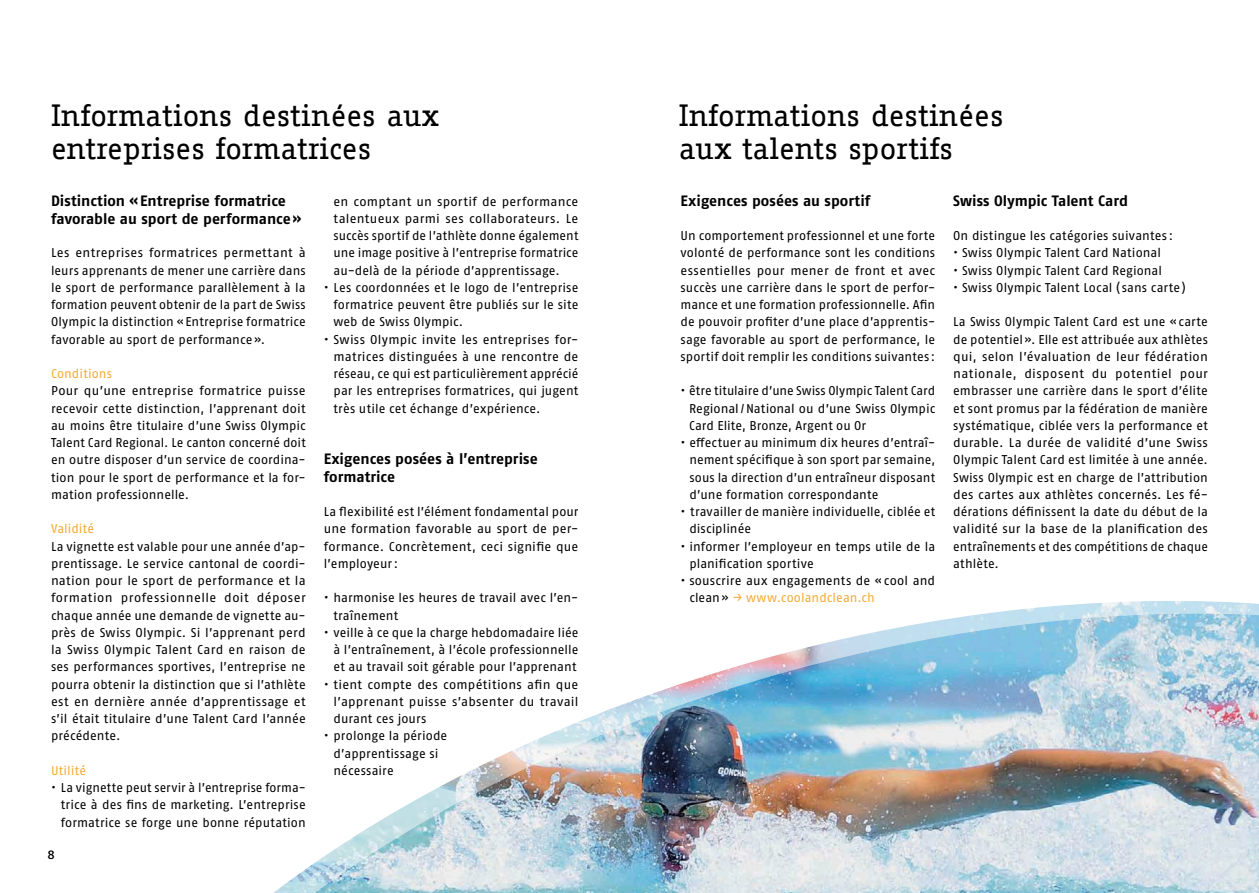
<style>
.page{position:relative;width:1259px;height:893px;background:#fff}
.page>*{position:absolute;margin:0;border:0;box-sizing:border-box;transform-origin:0 0}
.t1{font:30px/33px "Fago Office Serif";color:#000}
.t2{font:700 15px/18px "Fago Pro";letter-spacing:.005em;color:#000}
.t3{font:12.75px/17.2px "Fago Pro";letter-spacing:.005em;color:#000;text-align:justify}
.t4{font:12.75px "Fago Pro";letter-spacing:.005em;color:#f6aa36}
.t5{font:500 12.75px "Fago Pro";color:#000}
.s1{color:#f6aa36}
</style>
<div class="page">
<img style="left:273px;top:601px;width:986px;height:292px">
<h1 class="t1" style="left:51px;top:99px;width:390px">Informations destinées aux entreprises formatrices</h1>
<p class="t2" style="left:51px;top:191px;width:252px">Distinction «Entreprise formatrice favorable au sport de performance»</p>
<p class="t3" style="left:51px;top:244px;width:256px">Les entreprises formatrices permettant à leurs apprenants de mener une carrière dans le sport de performance parallèlement à la formation peuvent obtenir de la part de Swiss Olympic la distinction «Entreprise formatrice favorable au sport de performance».</p>
<p class="t4" style="left:51px;top:366px;width:63px">Conditions</p>
<p class="t3" style="left:51px;top:382px;width:256px">Pour qu’une entreprise formatrice puisse recevoir cette distinction, l’apprenant doit au moins être titulaire d’une Swiss Olympic Talent Card Regional. Le canton concerné doit en outre disposer d’un service de coordina&shy;tion pour le sport de performance et la for&shy;mation professionnelle.</p>
<p class="t4" style="left:51px;top:521px;width:45px">Validité</p>
<p class="t3" style="left:51px;top:537px;width:256px">La vignette est valable pour une année d’ap&shy;prentissage. Le service cantonal de coordi&shy;nation pour le sport de performance et la formation professionnelle doit déposer chaque année une demande de vignette au&shy;près de Swiss Olympic. Si l’apprenant perd la Swiss Olympic Talent Card en raison de ses performances sportives, l’entreprise ne pourra obtenir la distinction que si l’athlète est en dernière année d’apprentissage et s’il était titulaire d’une Talent Card l’année précédente.</p>
<p class="t4" style="left:51px;top:763px;width:37px">Utilité</p>
<p class="t3" style="left:61px;top:779px;width:246px;text-indent:-10px">• La vignette peut servir à l’entreprise forma&shy;trice à des fins de marketing. L’entreprise formatrice se forge une bonne réputation</p>
<p class="t5" style="left:48px;top:847px;width:9px">8</p>
<p class="t3" style="left:333px;top:192px;width:246px">en comptant un sportif de performance talentueux parmi ses collaborateurs. Le succès sportif de l’athlète donne également une image positive à l’entreprise formatrice au-delà de la période d’apprentissage.</p>
<p class="t3" style="left:333px;top:279px;width:246px;text-indent:-10px">• Les coordonnées et le logo de l’entreprise formatrice peuvent être publiés sur le site web de Swiss Olympic.</p>
<p class="t3" style="left:333px;top:330px;width:246px;text-indent:-10px">• Swiss Olympic invite les entreprises for&shy;matrices distinguées à une rencontre de réseau, ce qui est particulièrement apprécié par les entreprises formatrices, qui jugent très utile cet échange d’expérience.</p>
<p class="t2" style="left:324px;top:450px;width:215px">Exigences posées à l’entreprise formatrice</p>
<p class="t3" style="left:324px;top:503px;width:256px">La flexibilité est l’élément fondamental pour une formation favorable au sport de per&shy;formance. Concrètement, ceci signifie que l’employeur:</p>
<p class="t3" style="left:333px;top:589px;width:246px;text-indent:-10px">• harmonise les heures de travail avec l’en&shy;traînement</p>
<p class="t3" style="left:333px;top:624px;width:246px;text-indent:-10px">• veille à ce que la charge hebdomadaire liée à l’entraînement, à l’école professionnelle et au travail soit gérable pour l’apprenant</p>
<p class="t3" style="left:333px;top:675px;width:246px;text-indent:-10px">• tient compte des compétitions afin que l’apprenant puisse s’absenter du travail durant ces jours</p>
<p class="t3" style="left:333px;top:727px;width:115px;text-align:left;text-indent:-10px">• prolonge la période d’apprentissage si nécessaire</p>
<h1 class="t1" style="left:679px;top:99px;width:326px">Informations destinées aux talents sportifs</h1>
<p class="t2" style="left:680px;top:191px;width:191px">Exigences posées au sportif</p>
<p class="t3" style="left:680px;top:227px;width:256px">Un comportement professionnel et une forte volonté de performance sont les conditions essentielles pour mener de front et avec succès une carrière dans le sport de perfor&shy;mance et une formation professionnelle. Afin de pouvoir profiter d’une place d’apprentis&shy;sage favorable au sport de performance, le sportif doit remplir les conditions suivantes:</p>
<p class="t3" style="left:689px;top:382px;width:247px;text-indent:-9px">• être titulaire d’une Swiss Olympic Talent Card Regional/National ou d’une Swiss Olympic Card Elite, Bronze, Argent ou Or</p>
<p class="t3" style="left:689px;top:434px;width:247px;text-indent:-9px">• effectuer au minimum dix heures d’entraî&shy;nement spécifique à son sport par semaine, sous la direction d’un entraîneur disposant d’une formation correspondante</p>
<p class="t3" style="left:689px;top:503px;width:247px;text-indent:-9px">• travailler de manière individuelle, ciblée et disciplinée</p>
<p class="t3" style="left:689px;top:537px;width:247px;text-indent:-9px">• informer l’employeur en temps utile de la planification sportive</p>
<p class="t3" style="left:689px;top:572px;width:247px;text-indent:-9px">• souscrire aux engagements de «cool and clean» <span class="s1">→ www.coolandclean.ch</span></p>
<p class="t2" style="left:953px;top:191px;width:176px">Swiss Olympic Talent Card</p>
<p class="t3" style="left:953px;top:227px;width:221px">On distingue les catégories suivantes:</p>
<p class="t3" style="left:953px;top:244px;width:209px">• Swiss Olympic Talent Card National</p>
<p class="t3" style="left:953px;top:261px;width:210px">• Swiss Olympic Talent Card Regional</p>
<p class="t3" style="left:953px;top:279px;width:234px">• Swiss Olympic Talent Local (sans carte)</p>
<p class="t3" style="left:953px;top:313px;width:256px">La Swiss Olympic Talent Card est une «carte de potentiel». Elle est attribuée aux athlètes qui, selon l’évaluation de leur fédération nationale, disposent du potentiel pour embrasser une carrière dans le sport d’élite et sont promus par la fédération de manière systématique, ciblée vers la performance et durable. La durée de validité d’une Swiss Olympic Talent Card est limitée à une année.<br>Swiss Olympic est en charge de l’attribution des cartes aux athlètes concernés. Les fé&shy;dérations définissent la date du début de la validité sur la base de la planification des entraînements et des compétitions de chaque athlète.</p>
</div>
